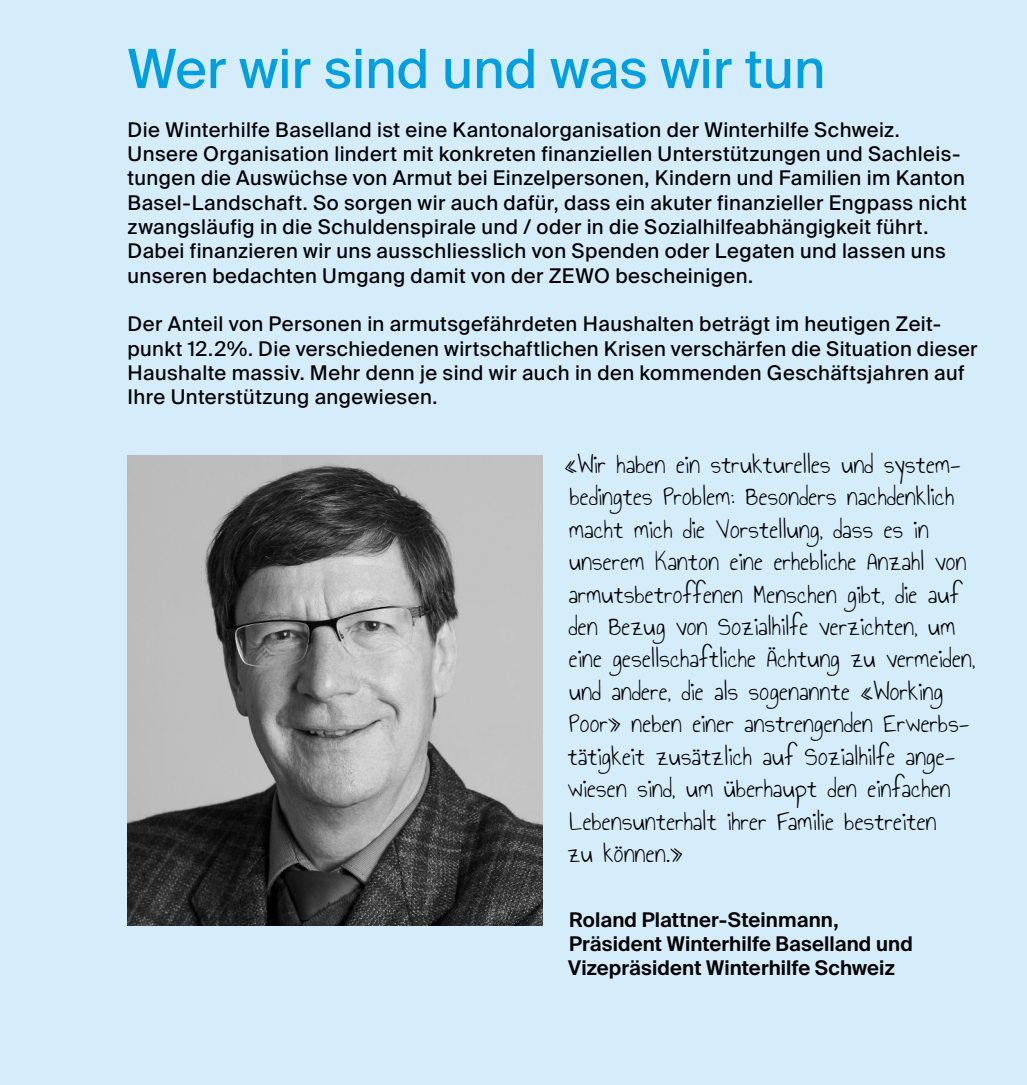
<style>
.page{position:relative;width:1027px;height:1085px;background:#fff}
.page>*{position:absolute;margin:0;border:0;box-sizing:border-box;transform-origin:0 0}
.t1{font:54px "Suisse Intl";color:#009fe0}
.t2{font:27px/32.4px "Annie Use Your Telescope";letter-spacing:.01em;color:#000}
.t3{font:20.25px/24.3px "Suisse Intl";letter-spacing:.02em;color:#000}
.t4{font:600 20.25px/24.3px "Suisse Intl";letter-spacing:.005em;color:#000}
</style>
<div class="page">
<div style="left:0;top:0;width:1027px;height:1084px;background:#d5ecfa"></div>
<img style="left:128px;top:455px;width:415px;height:470px">
<h1 class="t1" style="left:128px;top:38px;width:699px">Wer wir sind und was wir tun</h1>
<p class="t3" style="left:128px;top:117px;width:841px">Die Winterhilfe Baselland ist eine Kantonalorganisation der Winterhilfe Schweiz.<br>Unsere Organisation lindert mit konkreten finanziellen Unterstützungen und Sachleis&shy;tungen die Auswüchse von Armut bei Einzelpersonen, Kindern und Familien im Kanton Basel-Landschaft. So sorgen wir auch dafür, dass ein akuter finanzieller Engpass nicht zwangsläufig in die Schuldenspirale und / oder in die Sozialhilfeabhängigkeit führt.<br>Dabei finanzieren wir uns ausschliesslich von Spenden oder Legaten und lassen uns unseren bedachten Umgang damit von der ZEWO bescheinigen.</p>
<p class="t3" style="left:128px;top:312px;width:851px">Der Anteil von Personen in armutsgefährdeten Haushalten beträgt im heutigen Zeit&shy;punkt 12.2%. Die verschiedenen wirtschaftlichen Krisen verschärfen die Situation dieser Haushalte massiv. Mehr denn je sind wir auch in den kommenden Geschäftsjahren auf Ihre Unterstützung angewiesen.</p>
<p class="t2" style="left:564px;top:448px;width:412px">«Wir haben ein strukturelles und system&shy;bedingtes Problem: Besonders nachdenklich macht mich die Vorstellung, dass es in unserem Kanton eine erhebliche Anzahl von armutsbetroffenen Menschen gibt, die auf den Bezug von Sozialhilfe verzichten, um eine gesellschaftliche Ächtung zu vermeiden, und andere, die als sogenannte «Working Poor» neben einer anstrengenden Erwerbs&shy;tätigkeit zusätzlich auf Sozialhilfe ange&shy;wiesen sind, um überhaupt den einfachen Lebensunterhalt ihrer Familie bestreiten<br>zu können.»</p>
<p class="t4" style="left:568px;top:907px;width:346px">Roland Plattner-Steinmann,<br>Präsident Winterhilfe Baselland und<br>Vizepräsident Winterhilfe Schweiz</p>
</div>
